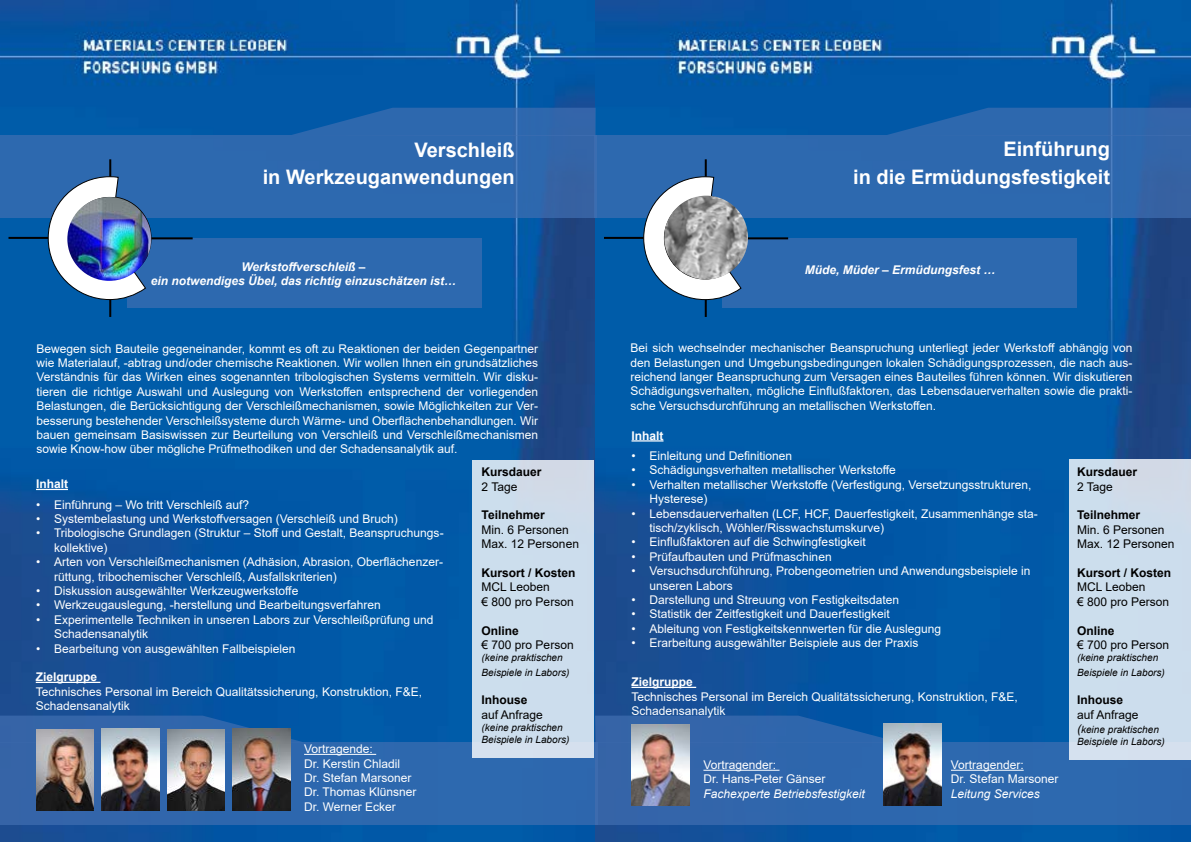
<style>
.page{position:relative;width:1191px;height:842px;background:#fff}
.page>*{position:absolute;margin:0;border:0;box-sizing:border-box;transform-origin:0 0}
.t1{font:700 20px/27.5px "Arial";color:#fff;text-align:right}
.t2{font:12px/14.4px "Arial";color:#fff}
.t3{font:12px/14.4px "Arial";color:#000}
.t4{font:700 12px "Arial";color:#000}
.t5{font:italic 700 12px/14.4px "Arial";color:#fff;text-align:center}
.t6{font:italic 12px "Arial";color:#fff}
.t7{font:700 12px "Arial";color:#fff}
.t8{font:italic 10px/14.4px "Arial";color:#000}
.s1{font-size:12px}
</style>
<div class="page">
<img style="left:0;top:0;width:1190px;height:842px">
<div style="left:0;top:136px;width:596px;height:82px;background:#2d69af"></div>
<div style="left:594px;top:136px;width:597px;height:82px;background:#2d69af"></div>
<svg style="left:291px;top:108px;width:304px;height:28px;background:#2765ac"></svg>
<svg style="left:886px;top:108px;width:305px;height:28px;background:#2765ac"></svg>
<div style="left:127px;top:238px;width:354px;height:69px;background:#2d69af"></div>
<div style="left:722px;top:238px;width:355px;height:69px;background:#2d69af"></div>
<div style="left:0;top:742px;width:598px;height:83px;background:#2d68ae"></div>
<div style="left:595px;top:742px;width:596px;height:83px;background:#2d67ae"></div>
<svg style="left:0;top:716px;width:304px;height:26px;background:#2861a8"></svg>
<svg style="left:595px;top:716px;width:304px;height:26px;background:#2a63a9"></svg>
<hr style="left:9px;top:237px;width:82px;height:2px;background:#000">
<hr style="left:604px;top:237px;width:82px;height:2px;background:#000">
<hr style="left:109px;top:257px;width:2px;height:60px;background:#000">
<hr style="left:705px;top:257px;width:2px;height:60px;background:#000">
<hr style="left:109px;top:159px;width:2px;height:61px;background:#000">
<hr style="left:128px;top:237px;width:65px;height:2px;background:#000">
<hr style="left:705px;top:159px;width:2px;height:61px;background:#000">
<hr style="left:723px;top:237px;width:65px;height:2px;background:#000">
<svg style="left:47px;top:176px;width:100px;height:125px"></svg>
<div style="left:472px;top:461px;width:122px;height:297px;background:#ccdeed"></div>
<hr style="left:36px;top:682px;width:64px;height:1px;background:#fff">
<hr style="left:36px;top:489px;width:32px;height:1px;background:#fff">
<img style="left:67px;top:197px;width:84px;height:84px;border-radius:42px">
<img style="left:36px;top:729px;width:58px;height:82px">
<img style="left:102px;top:728px;width:57px;height:83px">
<hr style="left:304px;top:754px;width:72px;height:1px;background:#fff">
<img style="left:167px;top:729px;width:58px;height:82px">
<img style="left:232px;top:728px;width:58px;height:83px">
<svg style="left:642px;top:176px;width:100px;height:125px"></svg>
<div style="left:1069px;top:459px;width:122px;height:301px;background:#ccdded"></div>
<hr style="left:631px;top:440px;width:32px;height:2px;background:#fff">
<hr style="left:631px;top:687px;width:65px;height:1px;background:#fff">
<img style="left:664px;top:196px;width:84px;height:83px;border-radius:42px">
<hr style="left:703px;top:770px;width:76px;height:1px;background:#fff">
<img style="left:632px;top:724px;width:57px;height:82px">
<img style="left:883px;top:723px;width:58px;height:83px">
<hr style="left:951px;top:770px;width:72px;height:1px;background:#fff">
<h1 class="t1" style="left:263px;top:136px;width:253px">Verschleiß<br>in Werkzeuganwendungen</h1>
<p class="t5" style="left:151px;top:260px;width:307px">Werkstoffverschleiß –<br>ein notwendiges Übel, das richtig einzuschätzen ist…</p>
<p class="t2" style="left:36px;top:341px;width:503px;text-align:justify">Bewegen sich Bauteile gegeneinander, kommt es oft zu Reaktionen der beiden Gegenpartner wie Materialauf, -abtrag und/oder chemische Reaktionen. Wir wollen Ihnen ein grundsätzliches Verständnis für das Wirken eines sogenannten tribologischen Systems vermitteln. Wir disku&shy;tieren die richtige Auswahl und Auslegung von Werkstoffen entsprechend der vorliegenden Belastungen, die Berücksichtigung der Verschleißmechanismen, sowie Möglichkeiten zur Ver&shy;besserung bestehender Verschleißsysteme durch Wärme- und Oberflächenbehandlungen. Wir bauen gemeinsam Basiswissen zur Beurteilung von Verschleiß und Verschleißmechanismen sowie Know-how über mögliche Prüfmethodiken und der Schadensanalytik auf.</p>
<p class="t4" style="left:481px;top:464px;width:62px">Kursdauer</p>
<p class="t3" style="left:481px;top:479px;width:37px">2 Tage</p>
<p class="t4" style="left:481px;top:507px;width:65px">Teilnehmer</p>
<p class="t3" style="left:481px;top:522px;width:99px">Min. 6 Personen<br>Max. 12 Personen</p>
<p class="t4" style="left:481px;top:564px;width:96px">Kursort / Kosten</p>
<p class="t3" style="left:481px;top:580px;width:94px">MCL Leoben<br>€ 800 pro Person</p>
<p class="t4" style="left:481px;top:622px;width:39px">Online</p>
<p class="t3" style="left:481px;top:638px;width:94px">€ 700 pro Person</p>
<p class="t8" style="left:481px;top:650px;width:89px">(keine praktischen<br>Beispiele in Labors)</p>
<p class="t4" style="left:481px;top:692px;width:48px">Inhouse</p>
<p class="t3" style="left:481px;top:707px;width:63px">auf Anfrage</p>
<p class="t8" style="left:481px;top:721px;width:89px;line-height:12px">(keine praktischen<br>Beispiele in Labors)</p>
<p class="t7" style="left:36px;top:475px;width:34px">Inhalt</p>
<p class="t2" style="left:36px;top:497px;width:215px">• Einführung – Wo tritt Verschleiß auf?</p>
<p class="t2" style="left:36px;top:511px;width:363px">• Systembelastung und Werkstoffversagen (Verschleiß und Bruch)</p>
<p class="t2" style="left:54px;top:526px;width:391px;text-indent:-18px">• Tribologische Grundlagen (Struktur – Stoff und Gestalt, Beanspruchungs&shy;kollektive)</p>
<p class="t2" style="left:54px;top:555px;width:390px;text-indent:-18px">• Arten von Verschleißmechanismen (Adhäsion, Abrasion, Oberflächenzer&shy;rüttung, tribochemischer Verschleiß, Ausfallskriterien)</p>
<p class="t2" style="left:36px;top:583px;width:264px">• Diskussion ausgewählter Werkzeugwerkstoffe</p>
<p class="t2" style="left:36px;top:598px;width:346px">• Werkzeugauslegung, -herstellung und Bearbeitungsverfahren</p>
<p class="t2" style="left:54px;top:612px;width:381px;text-indent:-18px">• Experimentelle Techniken in unseren Labors zur Verschleißprüfung und<br>Schadensanalytik</p>
<p class="t2" style="left:36px;top:641px;width:261px">• Bearbeitung von ausgewählten Fallbeispielen</p>
<p class="t7" style="left:36px;top:668px;width:63px">Zielgruppe</p>
<p class="t2" style="left:36px;top:684px;width:388px">Technisches Personal im Bereich Qualitätssicherung, Konstruktion, F&amp;E,<br>Schadensanalytik</p>
<p class="t2" style="left:304px;top:742px;width:114px">Vortragende:<br>Dr. Kerstin Chladil<br>Dr. Stefan Marsoner<br>Dr. Thomas Klünsner<br>Dr. Werner Ecker</p>
<h1 class="t1" style="left:853px;top:136px;width:258px">Einführung<br>in die Ermüdungsfestigkeit</h1>
<p class="t5" style="left:804px;top:263px;width:192px">Müde, Müder – Ermüdungsfest …</p>
<p class="t2" style="left:630px;top:341px;width:503px;text-align:justify">Bei sich wechselnder mechanischer Beanspruchung unterliegt jeder Werkstoff abhängig von den Belastungen und Umgebungsbedingungen lokalen Schädigungsprozessen, die nach aus&shy;reichend langer Beanspruchung zum Versagen eines Bauteiles führen können. Wir diskutieren Schädigungsverhalten, mögliche Einflußfaktoren, das Lebensdauerverhalten sowie die prakti&shy;sche Versuchsdurchführung an metallischen Werkstoffen.</p>
<p class="t7" style="left:631px;top:427px;width:34px">Inhalt</p>
<p class="t2" style="left:631px;top:449px;width:162px">• Einleitung und Definitionen</p>
<p class="t2" style="left:631px;top:463px;width:266px">• Schädigungsverhalten metallischer Werkstoffe</p>
<p class="t2" style="left:649px;top:477px;width:383px;text-indent:-18px">• Verhalten metallischer Werkstoffe (Verfestigung, Versetzungsstrukturen,<br>Hysterese)</p>
<p class="t2" style="left:649px;top:506px;width:390px;text-indent:-18px">• Lebensdauerverhalten (LCF, HCF, Dauerfestigkeit, Zusammenhänge sta&shy;tisch/zyklisch, Wöhler/Risswachstumskurve)</p>
<p class="t2" style="left:631px;top:535px;width:236px">• Einflußfaktoren auf die Schwingfestigkeit</p>
<p class="t2" style="left:631px;top:549px;width:202px">• Prüfaufbauten und Prüfmaschinen</p>
<p class="t2" style="left:649px;top:564px;width:382px;text-indent:-18px">• Versuchsdurchführung, Probengeometrien und Anwendungsbeispiele in unseren Labors</p>
<p class="t2" style="left:631px;top:593px;width:269px">• Darstellung und Streuung von Festigkeitsdaten</p>
<p class="t2" style="left:631px;top:607px;width:260px">• Statistik der Zeitfestigkeit und Dauerfestigkeit</p>
<p class="t2" style="left:631px;top:621px;width:311px">• Ableitung von Festigkeitskennwerten für die Auslegung</p>
<p class="t2" style="left:631px;top:636px;width:288px">• Erarbeitung ausgewählter Beispiele aus der Praxis</p>
<p class="t4" style="left:1077px;top:464px;width:62px">Kursdauer</p>
<p class="t3" style="left:1077px;top:479px;width:37px">2 Tage</p>
<p class="t4" style="left:1077px;top:507px;width:65px">Teilnehmer</p>
<p class="t3" style="left:1077px;top:522px;width:99px">Min. 6 Personen<br>Max. 12 Personen</p>
<p class="t4" style="left:1077px;top:564px;width:96px">Kursort / Kosten</p>
<p class="t3" style="left:1077px;top:580px;width:94px">MCL Leoben<br>€ 800 pro Person</p>
<p class="t4" style="left:1077px;top:622px;width:39px">Online</p>
<p class="t3" style="left:1077px;top:638px;width:94px">€ 700 pro Person</p>
<p class="t8" style="left:1077px;top:650px;width:89px">(keine praktischen<br>Beispiele in Labors)</p>
<p class="t4" style="left:1077px;top:692px;width:48px">Inhouse</p>
<p class="t3" style="left:1077px;top:707px;width:63px">auf Anfrage</p>
<p class="t8" style="left:1077px;top:724px;width:89px;line-height:12px"><span class="s1">(</span>keine praktischen<br>Beispiele in Labors)</p>
<p class="t7" style="left:631px;top:673px;width:63px">Zielgruppe</p>
<p class="t2" style="left:631px;top:689px;width:388px">Technisches Personal im Bereich Qualitätssicherung, Konstruktion, F&amp;E,<br>Schadensanalytik</p>
<p class="t2" style="left:703px;top:757px;width:124px">Vortragender:<br>Dr. Hans-Peter Gänser</p>
<p class="t6" style="left:703px;top:786px;width:163px">Fachexperte Betriebsfestigkeit</p>
<p class="t2" style="left:951px;top:757px;width:109px">Vortragender:<br>Dr. Stefan Marsoner</p>
<p class="t6" style="left:951px;top:786px;width:90px">Leitung Services</p>
</div>
